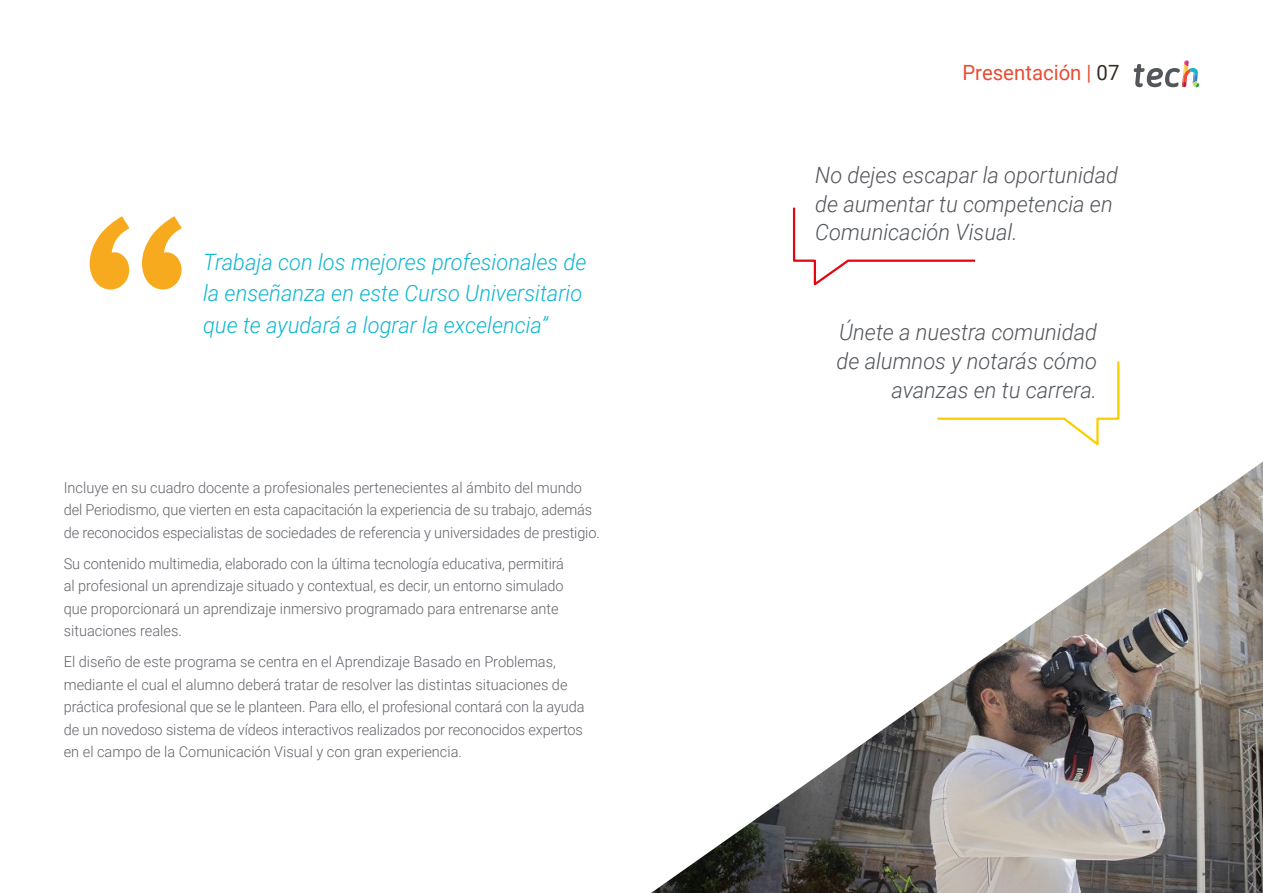
<style>
.page{position:relative;width:1263px;height:893px;background:#fff}
.page>*{position:absolute;margin:0;border:0;box-sizing:border-box;transform-origin:0 0}
.t1{font:italic 300 22.5px/28.5px "Roboto";color:#52555b;text-align:right}
.t2{font:italic 300 22.5px/31.5px "Roboto";color:#0fb6cf}
.t3{font:21px "Roboto";color:#e94d35}
.t4{font:300 15px/22.5px "Roboto";letter-spacing:-.01em;color:#61646a}
.s1{color:#312e20}
</style>
<div class="page">
<svg style="left:90px;top:216px;width:92px;height:73px"></svg>
<img style="left:651px;top:461px;width:612px;height:432px">
<svg style="left:937px;top:361px;width:183px;height:85px"></svg>
<svg style="left:792px;top:207px;width:184px;height:79px"></svg>
<svg style="left:1134px;top:61px;width:65px;height:27px"></svg>
<h1 class="t2" style="left:203px;top:245px;width:385px">Trabaja con los mejores profesionales de la enseñanza en este Curso Universitario que te ayudará a lograr la excelencia”</h1>
<p class="t4" style="left:64px;top:476px;width:538px">Incluye en su cuadro docente a profesionales pertenecientes al ámbito del mundo del Periodismo, que vierten en esta capacitación la experiencia de su trabajo, además de reconocidos especialistas de sociedades de referencia y universidades de prestigio.</p>
<p class="t4" style="left:64px;top:552px;width:502px">Su contenido multimedia, elaborado con la última tecnología educativa, permitirá al profesional un aprendizaje situado y contextual, es decir, un entorno simulado que proporcionará un aprendizaje inmersivo programado para entrenarse ante situaciones reales.</p>
<p class="t4" style="left:64px;top:650px;width:522px">El diseño de este programa se centra en el Aprendizaje Basado en Problemas, mediante el cual el alumno deberá tratar de resolver las distintas situaciones de práctica profesional que se le planteen. Para ello, el profesional contará con la ayuda de un novedoso sistema de vídeos interactivos realizados por reconocidos expertos en el campo de la Comunicación Visual y con gran experiencia.</p>
<h2 class="t3" style="left:962px;top:57px;width:159px">Presentación | <span class="s1">07</span></h2>
<h1 class="t1" style="left:815px;top:160px;width:304px;text-align:left">No dejes escapar la oportunidad de aumentar tu competencia en<br>Comunicación Visual.</h1>
<h1 class="t1" style="left:836px;top:317px;width:262px">Únete a nuestra comunidad de alumnos y notarás cómo avanzas en tu carrera.</h1>
</div>
